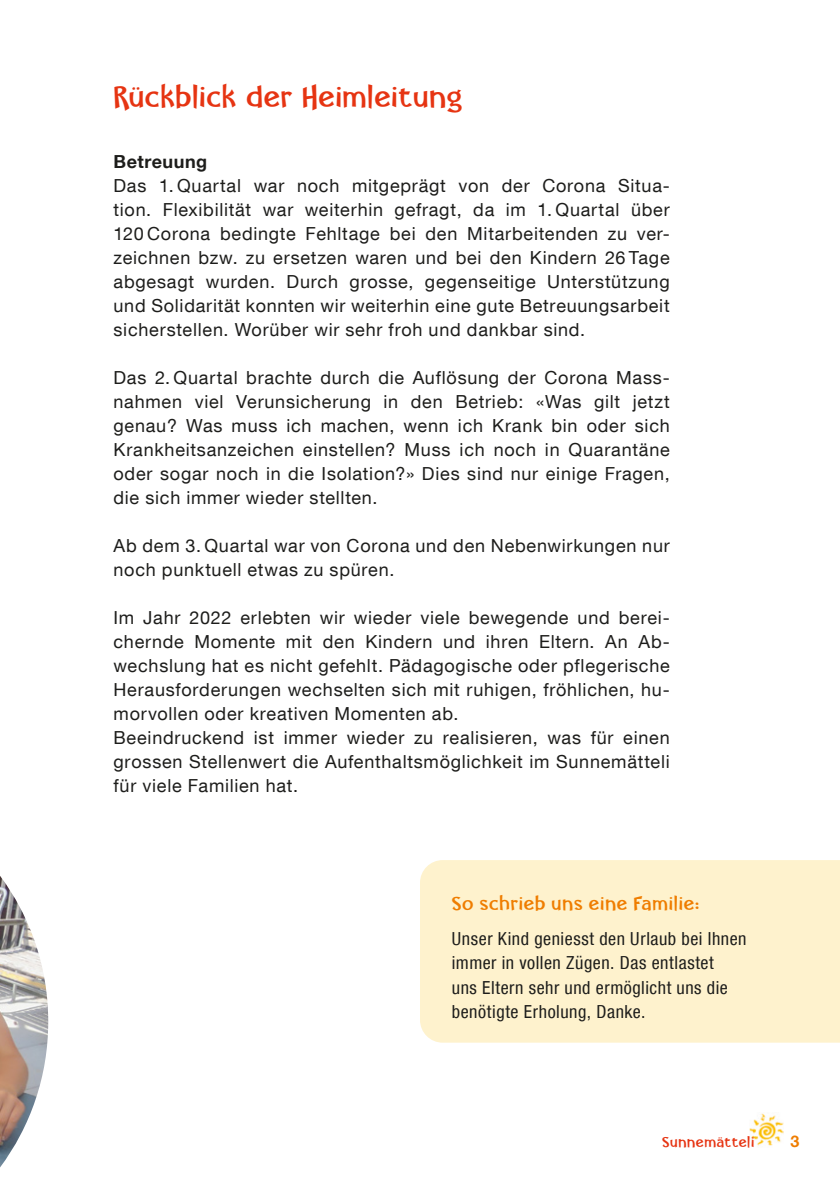
<style>
.page{position:relative;width:840px;height:1191px;background:#fff}
.page>*{position:absolute;margin:0;border:0;box-sizing:border-box;transform-origin:0 0}
.t1{font:28px "Happy Day Black Pro";letter-spacing:.025em;color:#e63412}
.t2{font:18px/24px "Helvetica Neue LT Com";letter-spacing:.04em;color:#1d1d1b;text-align:justify}
.t3{font:condensed 18px/24.2px "Helvetica Neue LT Com";letter-spacing:.03em;color:#1d1d1b}
.t4{font:18px "Happy Day Black Pro";letter-spacing:.045em;color:#ef7d00}
.t5{font:700 18px "Helvetica Neue LT Com";letter-spacing:.03em;color:#1d1d1b}
.t6{font:700 16px "Helvetica Neue LT Com";color:#ef7d00}
.t7{font:13.6px "Happy Day Black Pro";letter-spacing:.05em;color:#e63412}
</style>
<div class="page">
<div style="left:420px;top:860px;width:419px;height:182px;background:#fef2cd"></div>
<img style="left:0;top:876px;width:48px;height:291px">
<img style="left:749px;top:1113px;width:34px;height:33px">
<h1 class="t1" style="left:113px;top:80px;width:350px">Rückblick der Heimleitung</h1>
<p class="t5" style="left:113px;top:150px;width:95px">Betreuung</p>
<p class="t2" style="left:113px;top:173px;width:557px">Das 1. Quartal war noch mitgeprägt von der Corona Situa&shy;tion. Flexibilität war weiterhin gefragt, da im 1. Quartal über 120 Corona bedingte Fehltage bei den Mitarbeitenden zu ver&shy;zeichnen bzw. zu ersetzen waren und bei den Kindern 26 Tage abgesagt wurden. Durch grosse, gegenseitige Unterstützung und Solidarität konnten wir weiterhin eine gute Betreuungsarbeit sicherstellen. Worüber wir sehr froh und dankbar sind.</p>
<p class="t2" style="left:113px;top:365px;width:557px">Das 2. Quartal brachte durch die Auflösung der Corona Mass&shy;nahmen viel Verunsicherung in den Betrieb: «Was gilt jetzt genau? Was muss ich machen, wenn ich Krank bin oder sich Krankheitsanzeichen einstellen? Muss ich noch in Quarantäne oder sogar noch in die Isolation?» Dies sind nur einige Fragen, die sich immer wieder stellten.</p>
<p class="t2" style="left:113px;top:533px;width:557px">Ab dem 3. Quartal war von Corona und den Nebenwirkungen nur noch punktuell etwas zu spüren.</p>
<p class="t2" style="left:113px;top:605px;width:557px;text-align:left">Im Jahr 2022 erlebten wir wieder viele bewegende und berei&shy;chernde Momente mit den Kindern und ihren Eltern. An Ab&shy;wechslung hat es nicht gefehlt. Pädagogische oder pflegerische Herausforderungen wechselten sich mit ruhigen, fröhlichen, hu&shy;morvollen oder kreativen Momenten ab.<br>Beeindruckend ist immer wieder zu realisieren, was für einen grossen Stellenwert die Aufenthaltsmöglichkeit im Sunnemätteli für viele Familien hat.</p>
<p class="t4" style="left:451px;top:892px;width:248px">So schrieb uns eine Familie:</p>
<p class="t3" style="left:451px;top:926px;width:296px">Unser Kind geniesst den Urlaub bei Ihnen immer in vollen Zügen. Das entlastet<br>uns Eltern sehr und ermöglicht uns die benötigte Erholung, Danke.</p>
<p class="t7" style="left:661px;top:1133px;width:93px">Sunnemätteli</p>
<p class="t6" style="left:789px;top:1131px;width:10px">3</p>
</div>
